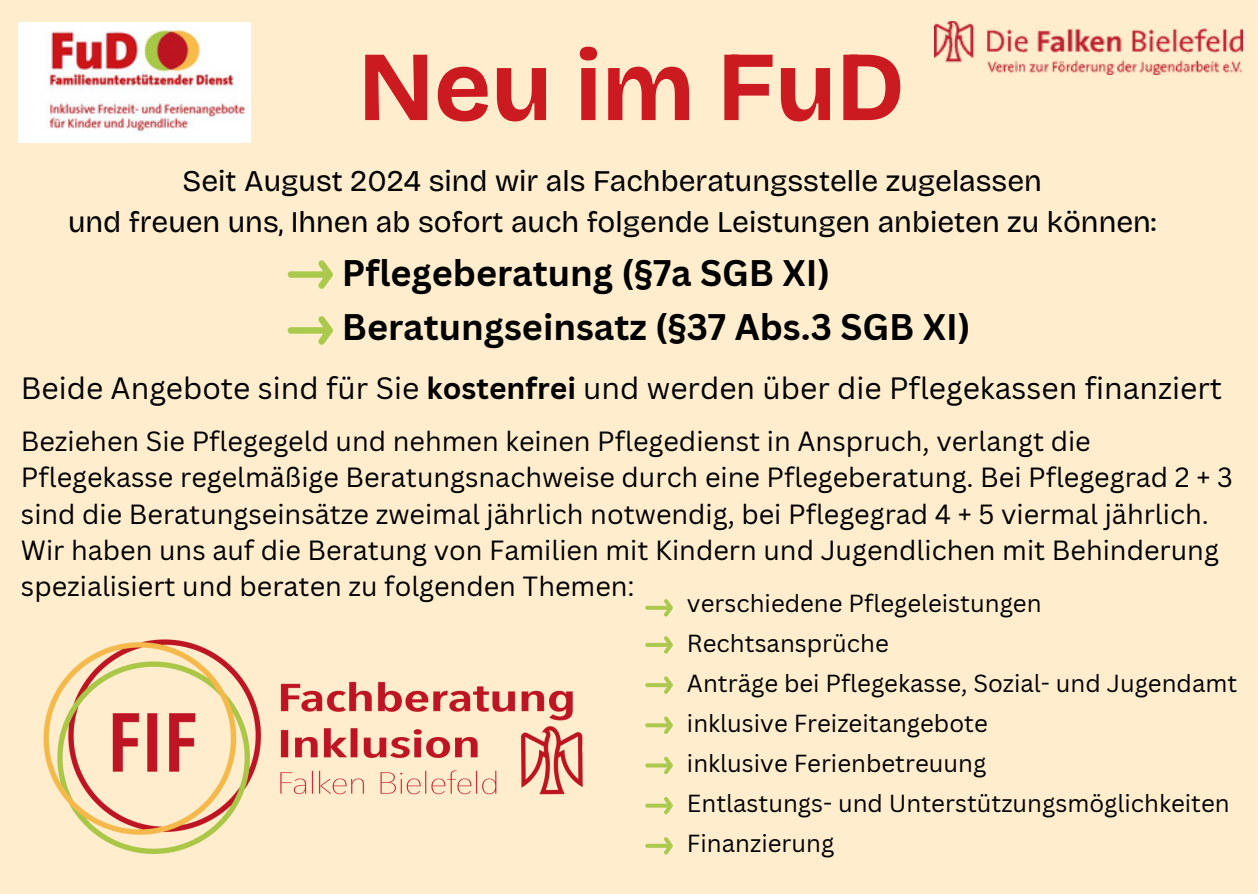
<style>
.page{position:relative;width:1258px;height:894px;background:#fff}
.page>*{position:absolute;margin:0;border:0;box-sizing:border-box;transform-origin:0 0}
.t1{font:700 99px "Bricolage Grotesque";color:#cc1b20}
.t2{font:700 36px/54px "Canva Sans";color:#000}
.t3{font:30px/40.5px "Bricolage Grotesque";color:#000;text-align:center}
.t4{font:30px "Canva Sans";color:#000}
.t5{font:27px/36px "Canva Sans";color:#000}
.t6{font:24px "Canva Sans";color:#000}
.s1{font-weight:700}
</style>
<div class="page">
<div style="left:0;top:0;width:1258px;height:893px;background:#ffedcd"></div>
<img style="left:934px;top:21px;width:308px;height:54px">
<img style="left:18px;top:23px;width:232px;height:119px">
<img style="left:43px;top:639px;width:540px;height:215px">
<svg style="left:287px;top:260px;width:45px;height:29px"></svg>
<svg style="left:287px;top:316px;width:45px;height:29px"></svg>
<svg style="left:645px;top:599px;width:27px;height:17px"></svg>
<svg style="left:645px;top:636px;width:27px;height:17px"></svg>
<svg style="left:645px;top:676px;width:27px;height:18px"></svg>
<svg style="left:645px;top:716px;width:27px;height:18px"></svg>
<svg style="left:645px;top:756px;width:27px;height:18px"></svg>
<svg style="left:645px;top:837px;width:27px;height:17px"></svg>
<svg style="left:645px;top:797px;width:27px;height:17px"></svg>
<p class="t1" style="left:358px;top:28px;width:548px">Neu im FuD</p>
<h1 class="t3" style="left:68px;top:161px;width:1090px">Seit August 2024 sind wir als Fachberatungsstelle zugelassen<br>und freuen uns, Ihnen ab sofort auch folgende Leistungen anbieten zu können:</h1>
<p class="t2" style="left:342px;top:245px;width:630px">Pflegeberatung (§7a SGB XI)<br>Beratungseinsatz (§37 Abs.3 SGB XI)</p>
<h3 class="t4" style="left:21px;top:366px;width:1203px">Beide Angebote sind für Sie <span class="s1">kostenfrei</span> und werden über die Pflegekassen finanziert</h3>
<p class="t5" style="left:21px;top:423px;width:1213px">Beziehen Sie Pflegegeld und nehmen keinen Pflegedienst in Anspruch, verlangt die Pflegekasse regelmäßige Beratungsnachweise durch eine Pflegeberatung. Bei Pflegegrad 2 + 3 sind die Beratungseinsätze zweimal jährlich notwendig, bei Pflegegrad 4 + 5 viermal jährlich.<br>Wir haben uns auf die Beratung von Familien mit Kindern und Jugendlichen mit Behinderung spezialisiert und beraten zu folgenden Themen:</p>
<p class="t6" style="left:687px;top:585px;width:356px">verschiedene Pflegeleistungen</p>
<h2 class="t6" style="left:687px;top:625px;width:203px">Rechtsansprüche</h2>
<h3 class="t6" style="left:687px;top:665px;width:552px">Anträge bei Pflegekasse, Sozial- und Jugendamt</h3>
<h3 class="t6" style="left:687px;top:705px;width:302px">inklusive Freizeitangebote</h3>
<p class="t6" style="left:687px;top:745px;width:301px">inklusive Ferienbetreuung</p>
<p class="t6" style="left:687px;top:785px;width:544px">Entlastungs- und Unterstützungsmöglichkeiten</p>
<p class="t6" style="left:687px;top:825px;width:149px">Finanzierung</p>
</div>
